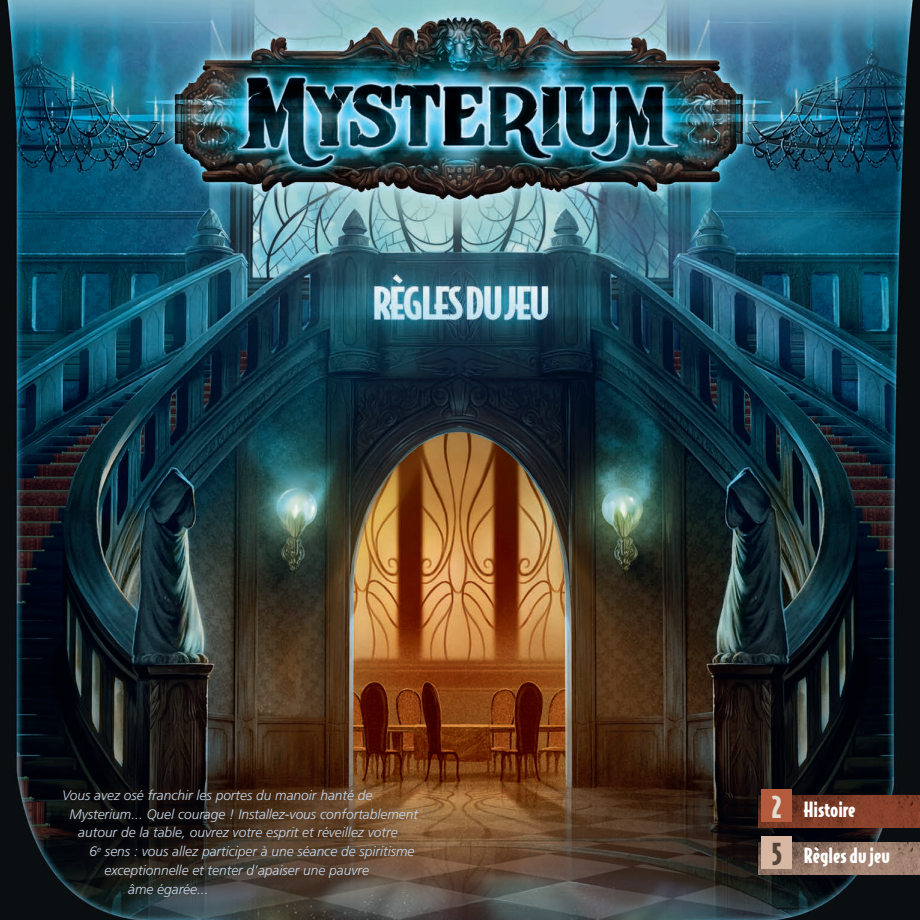
<style>
.page{position:relative;width:920px;height:920px;background:#fff}
.page>*{position:absolute;margin:0;border:0;box-sizing:border-box;transform-origin:0 0}
.t1{font:32.5px "Zebrawood Fill";color:#fff}
.t2{font:900 28.75px "Bodega Sans";color:#534437}
.t3{font:900 28.75px "Bodega Sans";color:#e3dcd2}
.t4{font:900 20px "Bodega Sans";color:#fff}
.t5{font:italic 300 13.75px "Frutiger";color:#c3d9f0}
</style>
<div class="page">
<img style="left:0;top:0;width:920px;height:920px">
<div style="left:56px;top:782px;width:369px;height:122px;background:#603711;opacity:.75"></div>
<img style="left:758px;top:842px;width:162px;height:32px">
<img style="left:758px;top:795px;width:162px;height:33px">
<div style="left:762px;top:836px;width:30px;height:33px;background:#d8b8a3"></div>
<div style="left:762px;top:789px;width:30px;height:33px;background:#b45b3d"></div>
<p class="t5" style="left:62px;top:787px;width:312px">Vous avez osé franchir les portes du manoir hanté de</p>
<p class="t5" style="left:69px;top:806px;width:350px">Mysterium... Quel courage ! Installez-vous confortablement</p>
<p class="t5" style="left:78px;top:825px;width:321px">autour de la table, ouvrez votre esprit et réveillez votre</p>
<p class="t5" style="left:89px;top:843px;width:326px">6<sup>e</sup> sens : vous allez participer à une séance de spiritisme</p>
<p class="t5" style="left:104px;top:862px;width:266px">exceptionnelle et tenter d’apaiser une pauvre</p>
<p class="t5" style="left:128px;top:881px;width:82px">âme égarée...</p>
<h2 class="t3" style="left:772px;top:787px;width:11px">2</h2>
<h2 class="t2" style="left:772px;top:834px;width:12px">5</h2>
<h3 class="t4" style="left:804px;top:795px;width:53px">Histoire</h3>
<h1 class="t1" style="left:846px;top:830px;width:14px">1</h1>
<h3 class="t4" style="left:804px;top:842px;width:88px">Règles du jeu</h3>
</div>
